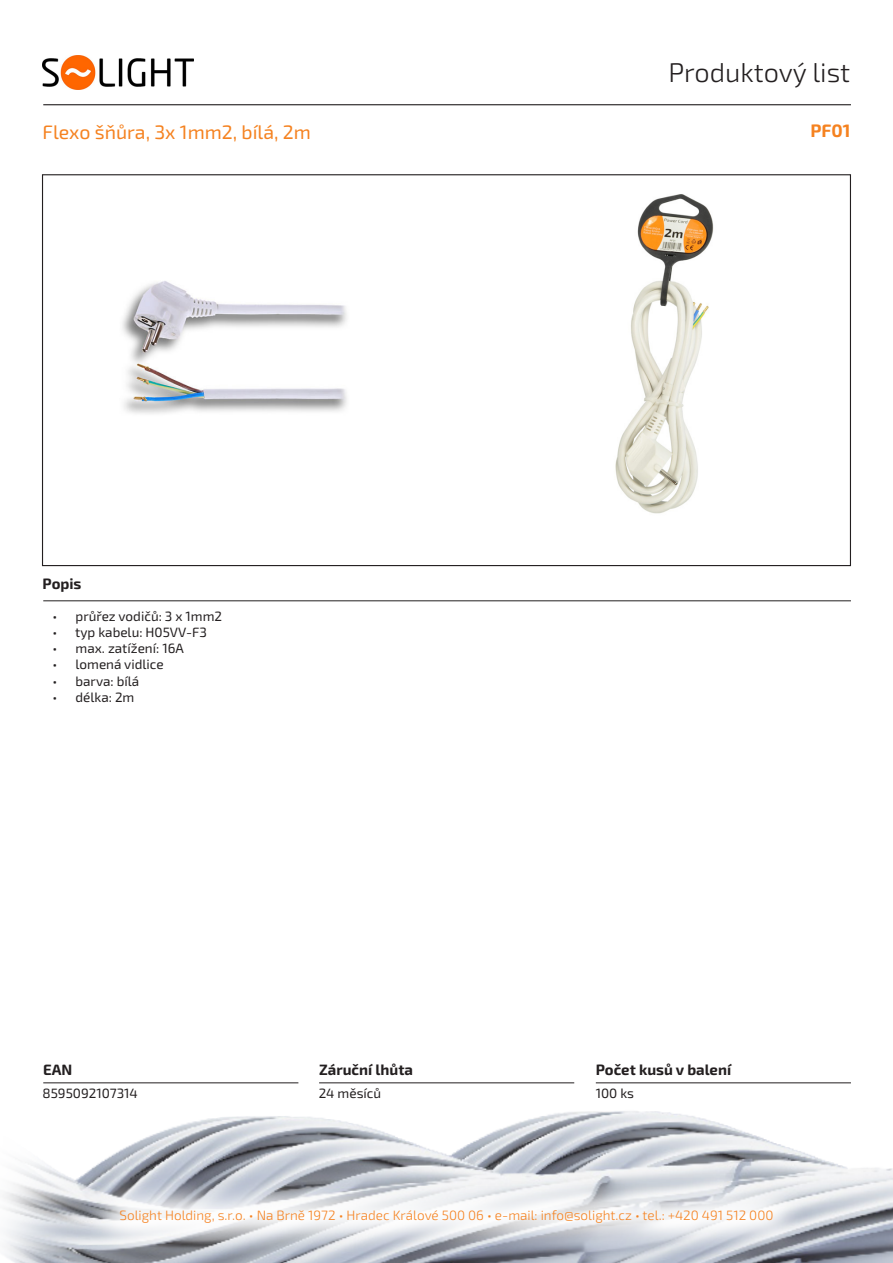
<style>
.page{position:relative;width:893px;height:1263px;background:#fff}
.page>*{position:absolute;margin:0;border:0;box-sizing:border-box;transform-origin:0 0}
.t1{font:300 27px "Exo 2.0";color:#231f20}
.t2{font:19.5px "Exo 2.0";color:#f58220}
.Kód_produktu{font:700 18px "Exo 2.0";color:#f58220}
.t3{font:700 15px "Exo 2.0";color:#231f20}
.t4{font:13.5px "Exo 2.0";color:#231f20}
.t5{font:300 13.5px "Exo 2.0";color:#f58220}
</style>
<div class="page">
<img style="left:3px;top:1082px;width:890px;height:181px">
<hr style="left:43px;top:104px;width:808px;height:1px;background:#231f20">
<hr style="left:43px;top:600px;width:808px;height:1px;background:#231f20">
<hr style="left:596px;top:1082px;width:255px;height:1px;background:#231f20">
<hr style="left:319px;top:1082px;width:255px;height:1px;background:#231f20">
<hr style="left:43px;top:1082px;width:255px;height:1px;background:#231f20">
<svg style="left:85px;top:1174px;width:723px;height:84px"></svg>
<img style="left:43px;top:55px;width:150px;height:34px">
<img style="left:122px;top:281px;width:225px;height:133px">
<img style="left:615px;top:194px;width:99px;height:320px">
<h1 class="t1" style="left:668px;top:57px;width:183px">Produktový list</h1>
<p class="t2" style="left:43px;top:120px;width:270px">Flexo šňůra, 3x 1mm2, bílá, 2m</p>
<p class="Kód_produktu" style="left:810px;top:120px;width:42px">PF01</p>
<p class="t3" style="left:43px;top:575px;width:40px">Popis</p>
<p class="t4" style="left:53px;top:608px;width:171px">• průřez vodičů: 3 x 1mm2</p>
<p class="t4" style="left:53px;top:624px;width:156px">• typ kabelu: H05VV-F3</p>
<p class="t4" style="left:53px;top:640px;width:133px">• max. zatížení: 16A</p>
<p class="t4" style="left:53px;top:657px;width:113px">• lomená vidlice</p>
<p class="t4" style="left:53px;top:673px;width:88px">• barva: bílá</p>
<p class="t4" style="left:53px;top:689px;width:83px">• délka: 2m</p>
<p class="t3" style="left:43px;top:1060px;width:31px">EAN</p>
<p class="t3" style="left:319px;top:1060px;width:95px">Záruční lhůta</p>
<p class="t3" style="left:596px;top:1060px;width:137px">Počet kusů v balení</p>
<p class="t4" style="left:43px;top:1085px;width:97px">8595092107314</p>
<p class="t4" style="left:319px;top:1085px;width:64px">24 měsíců</p>
<p class="t4" style="left:596px;top:1085px;width:40px">100 ks</p>
<p class="t5" style="left:120px;top:1208px;width:655px">Solight Holding, s.r.o. • Na Brně 1972 • Hradec Králové 500 06 • e-mail: info@solight.cz • tel.: +420 491 512 000</p>
</div>
